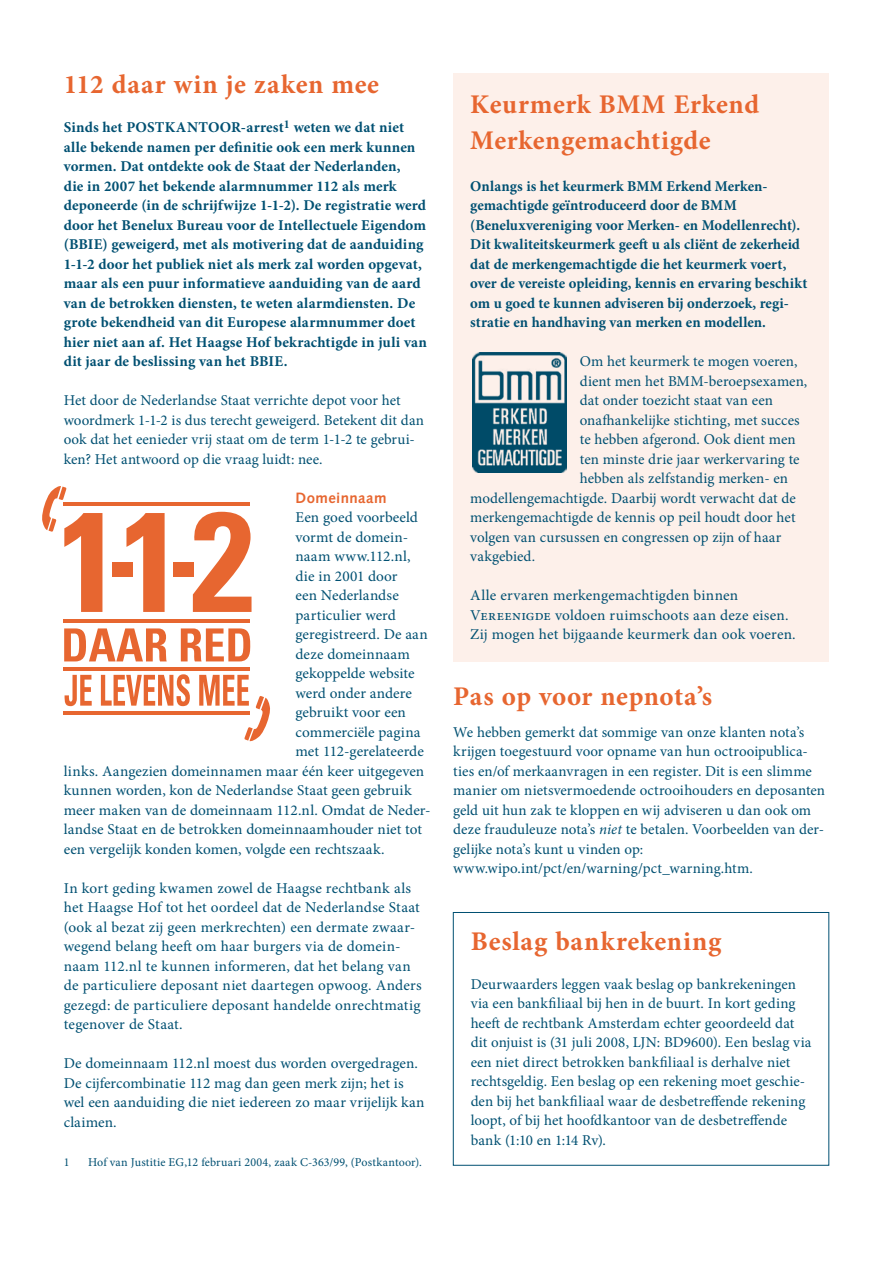
<style>
.page{position:relative;width:893px;height:1263px;background:#fff}
.page>*{position:absolute;margin:0;border:0;box-sizing:border-box;transform-origin:0 0}
.t1{font:700 27px/36px "Minion Pro";letter-spacing:.025em;color:#e76630}
.t2{font:15px/19.5px "Minion Pro";letter-spacing:.005em;color:#005072}
.t3{font:700 15px/19.5px "Minion Pro";letter-spacing:.01em;color:#005072}
.t4{font:700 15px "Syntax LT Std";letter-spacing:.025em;color:#e76630}
.t5{font:12px "Minion Pro";letter-spacing:.015em;color:#005072}
.s1{font-style:italic}
</style>
<div class="page">
<div style="left:453px;top:74px;width:376px;height:588px;background:#fdf0ea"></div>
<div style="left:453px;top:912px;width:376px;height:254px;border:1px solid #005072"></div>
<div style="left:112px;top:562px;width:21px;height:14px;background:#e76630"></div>
<svg style="left:126px;top:513px;width:39px;height:99px"></svg>
<div style="left:173px;top:562px;width:21px;height:14px;background:#e76630"></div>
<svg style="left:193px;top:512px;width:59px;height:100px"></svg>
<svg style="left:64px;top:628px;width:103px;height:33px"></svg>
<svg style="left:181px;top:628px;width:70px;height:33px"></svg>
<svg style="left:65px;top:675px;width:27px;height:31px"></svg>
<svg style="left:101px;top:674px;width:89px;height:32px"></svg>
<hr style="left:64px;top:502px;width:186px;height:3px;background:#e76630">
<hr style="left:64px;top:619px;width:186px;height:4px;background:#e76630">
<hr style="left:64px;top:667px;width:186px;height:4px;background:#e76630">
<hr style="left:64px;top:711px;width:186px;height:3px;background:#e76630">
<svg style="left:42px;top:486px;width:60px;height:126px"></svg>
<svg style="left:199px;top:675px;width:71px;height:66px"></svg>
<img style="left:472px;top:353px;width:95px;height:120px">
<h1 class="t1" style="left:64px;top:66px;width:317px">112 daar win je zaken mee</h1>
<p class="t3" style="left:64px;top:117px;width:365px">Sinds het POSTKANTOOR-arrest<sup>1</sup> weten we dat niet alle bekende namen per definitie ook een merk kunnen vormen. Dat ontdekte ook de Staat der Nederlanden,<br>die in 2007 het bekende alarmnummer 112 als merk deponeerde (in de schrijfwijze 1-1-2). De registratie werd door het Benelux Bureau voor de Intellectuele Eigendom (BBIE) geweigerd, met als motivering dat de aanduiding 1-1-2 door het publiek niet als merk zal worden opgevat, maar als een puur informatieve aanduiding van de aard van de betrokken diensten, te weten alarmdiensten. De grote bekendheid van dit Europese alarmnummer doet hier niet aan af. Het Haagse Hof bekrachtigde in juli van dit jaar de beslissing van het BBIE.</p>
<p class="t2" style="left:64px;top:391px;width:362px">Het door de Nederlandse Staat verrichte depot voor het woordmerk 1-1-2 is dus terecht geweigerd. Betekent dit dan ook dat het eenieder vrij staat om de term 1-1-2 te gebrui&shy;ken? Het antwoord op die vraag luidt: nee.</p>
<p class="t4" style="left:296px;top:489px;width:93px">Domeinnaam</p>
<p class="t2" style="left:296px;top:508px;width:124px">Een goed voorbeeld</p>
<p class="t2" style="left:296px;top:527px;width:114px">vormt de domein-</p>
<p class="t2" style="left:296px;top:547px;width:117px">naam www.112.nl,</p>
<p class="t2" style="left:296px;top:566px;width:103px">die in 2001 door</p>
<p class="t2" style="left:296px;top:586px;width:105px">een Nederlandse</p>
<p class="t2" style="left:296px;top:605px;width:102px">particulier werd</p>
<p class="t2" style="left:296px;top:625px;width:134px">geregistreerd. De aan</p>
<p class="t2" style="left:296px;top:644px;width:116px">deze domeinnaam</p>
<p class="t2" style="left:296px;top:664px;width:121px">gekoppelde website</p>
<p class="t2" style="left:296px;top:683px;width:118px">werd onder andere</p>
<p class="t2" style="left:296px;top:703px;width:112px">gebruikt voor een</p>
<p class="t2" style="left:296px;top:722px;width:126px">commerciële pagina</p>
<p class="t2" style="left:296px;top:742px;width:130px">met 112-gerelateerde</p>
<p class="t2" style="left:64px;top:761px;width:362px">links. Aangezien domeinnamen maar één keer uitgegeven</p>
<p class="t2" style="left:64px;top:781px;width:349px">kunnen worden, kon de Nederlandse Staat geen gebruik</p>
<p class="t2" style="left:64px;top:800px;width:367px">meer maken van de domeinnaam 112.nl. Omdat de Neder-</p>
<p class="t2" style="left:64px;top:820px;width:360px">landse Staat en de betrokken domeinnaamhouder niet tot</p>
<p class="t2" style="left:64px;top:839px;width:322px">een vergelijk konden komen, volgde een rechtszaak.</p>
<p class="t2" style="left:64px;top:878px;width:359px">In kort geding kwamen zowel de Haagse rechtbank als het Haagse Hof tot het oordeel dat de Nederlandse Staat (ook al bezat zij geen merkrechten) een dermate zwaar&shy;wegend belang heeft om haar burgers via de domein&shy;naam 112.nl te kunnen informeren, dat het belang van de particuliere deposant niet daartegen opwoog. Anders gezegd: de particuliere deposant handelde onrechtmatig tegenover de Staat.</p>
<p class="t2" style="left:64px;top:1054px;width:362px">De domeinnaam 112.nl moest dus worden overgedragen.<br>De cijfercombinatie 112 mag dan geen merk zijn; het is wel een aanduiding die niet iedereen zo maar vrijelijk kan claimen.</p>
<p class="t5" style="left:64px;top:1154px;width:7px">1</p>
<p class="t5" style="left:88px;top:1154px;width:335px">Hof van Justitie EG,12 februari 2004, zaak C-363/99, (Postkantoor).</p>
<h1 class="t1" style="left:470px;top:86px;width:290px">Keurmerk BMM Erkend<br>Merkengemachtigde</h1>
<p class="t3" style="left:470px;top:176px;width:338px">Onlangs is het keurmerk BMM Erkend Merken&shy;gemachtigde geïntroduceerd door de BMM (Beneluxvereniging voor Merken- en Modellenrecht).<br>Dit kwaliteitskeurmerk geeft u als cliënt de zekerheid dat de merkengemachtigde die het keurmerk voert, over de vereiste opleiding, kennis en ervaring beschikt om u goed te kunnen adviseren bij onderzoek, regi&shy;stratie en handhaving van merken en modellen.</p>
<p class="t2" style="left:580px;top:352px;width:219px">Om het keurmerk te mogen voeren,</p>
<p class="t2" style="left:580px;top:371px;width:229px">dient men het BMM-beroepsexamen,</p>
<p class="t2" style="left:580px;top:391px;width:195px">dat onder toezicht staat van een</p>
<p class="t2" style="left:580px;top:410px;width:221px">onafhankelijke stichting, met succes</p>
<p class="t2" style="left:580px;top:430px;width:217px">te hebben afgerond. Ook dient men</p>
<p class="t2" style="left:580px;top:449px;width:221px">ten minste drie jaar werkervaring te</p>
<p class="t2" style="left:580px;top:469px;width:210px">hebben als zelfstandig merken- en</p>
<p class="t2" style="left:470px;top:488px;width:327px">modellengemachtigde. Daarbij wordt verwacht dat de</p>
<p class="t2" style="left:470px;top:508px;width:327px">merkengemachtigde de kennis op peil houdt door het</p>
<p class="t2" style="left:470px;top:527px;width:313px">volgen van cursussen en congressen op zijn of haar</p>
<p class="t2" style="left:470px;top:547px;width:66px">vakgebied.</p>
<p class="t2" style="left:470px;top:586px;width:327px">Alle ervaren merkengemachtigden binnen<br>Vereenigde voldoen ruimschoots aan deze eisen.<br>Zij mogen het bijgaande keurmerk dan ook voeren.</p>
<h1 class="t1" style="left:453px;top:678px;width:261px">Pas op voor nepnota’s</h1>
<p class="t2" style="left:453px;top:722px;width:373px">We hebben gemerkt dat sommige van onze klanten nota’s krijgen toegestuurd voor opname van hun octrooipublica&shy;ties en/of merkaanvragen in een register. Dit is een slimme manier om nietsvermoedende octrooihouders en deposanten geld uit hun zak te kloppen en wij adviseren u dan ook om deze frauduleuze nota’s <span class="s1">niet</span> te betalen. Voorbeelden van der&shy;gelijke nota’s kunt u vinden op: www.wipo.int/pct/en/warning/pct_warning.htm.</p>
<h1 class="t1" style="left:471px;top:923px;width:252px">Beslag bankrekening</h1>
<p class="t2" style="left:471px;top:974px;width:342px">Deurwaarders leggen vaak beslag op bankrekeningen via een bankfiliaal bij hen in de buurt. In kort geding heeft de rechtbank Amsterdam echter geoordeeld dat dit onjuist is (31 juli 2008, LJN: BD9600). Een beslag via een niet direct betrokken bankfiliaal is derhalve niet rechtsgeldig. Een beslag op een rekening moet geschie&shy;den bij het bankfiliaal waar de desbetreffende rekening loopt, of bij het hoofdkantoor van de desbetreffende bank (1:10 en 1:14 Rv).</p>
</div>
